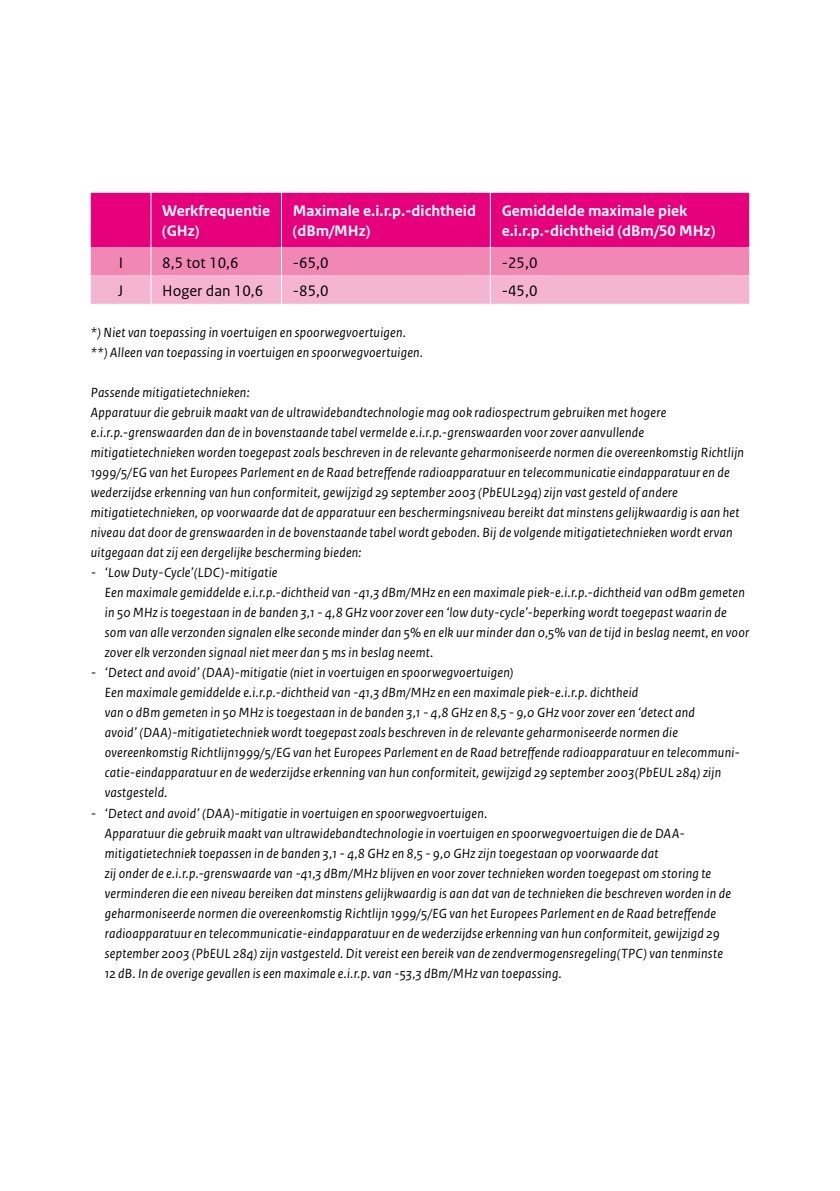
<style>
.page{position:relative;width:840px;height:1191px;background:#fff}
.page>*{position:absolute;margin:0;border:0;box-sizing:border-box;transform-origin:0 0}
.t1{font:700 16px/20px "Rijksoverheid Sans Text";color:#fff}
.t2{font:16px "Rijksoverheid Sans Text";color:#000}
.t3{font:italic 14px/20px "Rijksoverheid Sans Text";letter-spacing:.02em;color:#000}
</style>
<div class="page">
<svg style="left:91px;top:193px;width:657px;height:111px;background:#ec51a0"></svg>
<p class="t1" style="left:162px;top:201px;width:109px">Werkfrequentie (GHz)</p>
<p class="t1" style="left:293px;top:201px;width:184px">Maximale e.i.r.p.-dichtheid (dBm/MHz)</p>
<p class="t1" style="left:501px;top:201px;width:215px">Gemiddelde maximale piek e.i.r.p.-dichtheid (dBm/50 MHz)</p>
<p class="t2" style="left:119px;top:253px;width:6px">I</p>
<p class="t2" style="left:162px;top:253px;width:78px">8,5 tot 10,6</p>
<p class="t2" style="left:293px;top:253px;width:37px">-65,0</p>
<p class="t2" style="left:501px;top:253px;width:37px">-25,0</p>
<p class="t2" style="left:118px;top:282px;width:7px">J</p>
<p class="t2" style="left:162px;top:282px;width:102px">Hoger dan 10,6</p>
<p class="t2" style="left:293px;top:282px;width:37px">-85,0</p>
<p class="t2" style="left:501px;top:282px;width:37px">-45,0</p>
<p class="t3" style="left:91px;top:323px;width:333px">*) Niet van toepassing in voertuigen en spoorwegvoertuigen. **) Alleen van toepassing in voertuigen en spoorwegvoertuigen.</p>
<p class="t3" style="left:91px;top:383px;width:654px">Passende mitigatietechnieken:<br>Apparatuur die gebruik maakt van de ultrawidebandtechnologie mag ook radiospectrum gebruiken met hogere e.i.r.p.-grenswaarden dan de in bovenstaande tabel vermelde e.i.r.p.-grenswaarden voor zover aanvullende mitigatietechnieken worden toegepast zoals beschreven in de relevante geharmoniseerde normen die overeenkomstig Richtlijn 1999/5/EG van het Europees Parlement en de Raad betreffende radioapparatuur en telecommunicatie eindapparatuur en de wederzijdse erkenning van hun conformiteit, gewijzigd 29 september 2003 (PbEUL294) zijn vast gesteld of andere mitigatietechnieken, op voorwaarde dat de apparatuur een beschermingsniveau bereikt dat minstens gelijkwaardig is aan het niveau dat door de grenswaarden in de bovenstaande tabel wordt geboden. Bij de volgende mitigatietechnieken wordt ervan uitgegaan dat zij een dergelijke bescherming bieden:</p>
<p class="t3" style="left:105px;top:563px;width:645px;text-indent:-14px">- ‘Low Duty-Cycle’(LDC)-mitigatie<br>Een maximale gemiddelde e.i.r.p.-dichtheid van -41,3 dBm/MHz en een maximale piek-e.i.r.p.-dichtheid van 0dBm gemeten in 50 MHz is toegestaan in de banden 3,1 - 4,8 GHz voor zover een ‘low duty-cycle’-beperking wordt toegepast waarin de som van alle verzonden signalen elke seconde minder dan 5% en elk uur minder dan 0,5% van de tijd in beslag neemt, en voor zover elk verzonden signaal niet meer dan 5 ms in beslag neemt.</p>
<p class="t3" style="left:105px;top:663px;width:636px;text-indent:-14px">- ‘Detect and avoid’ (DAA)-mitigatie (niet in voertuigen en spoorwegvoertuigen)<br>Een maximale gemiddelde e.i.r.p.-dichtheid van -41,3 dBm/MHz en een maximale piek-e.i.r.p. dichtheid<br>van 0 dBm gemeten in 50 MHz is toegestaan in de banden 3,1 - 4,8 GHz en 8,5 - 9,0 GHz voor zover een ‘detect and<br>avoid’ (DAA)-mitigatietechniek wordt toegepast zoals beschreven in de relevante geharmoniseerde normen die overeenkomstig Richtlijn1999/5/EG van het Europees Parlement en de Raad betreffende radioapparatuur en telecommuni&shy;catie-eindapparatuur en de wederzijdse erkenning van hun conformiteit, gewijzigd 29 september 2003(PbEUL 284) zijn vastgesteld.</p>
<p class="t3" style="left:105px;top:803px;width:627px;text-indent:-14px">- ‘Detect and avoid’ (DAA)-mitigatie in voertuigen en spoorwegvoertuigen.<br>Apparatuur die gebruik maakt van ultrawidebandtechnologie in voertuigen en spoorwegvoertuigen die de DAA&shy;mitigatietechniek toepassen in de banden 3,1 - 4,8 GHz en 8,5 - 9,0 GHz zijn toegestaan op voorwaarde dat<br>zij onder de e.i.r.p.-grenswaarde van -41,3 dBm/MHz blijven en voor zover technieken worden toegepast om storing te verminderen die een niveau bereiken dat minstens gelijkwaardig is aan dat van de technieken die beschreven worden in de geharmoniseerde normen die overeenkomstig Richtlijn 1999/5/EG van het Europees Parlement en de Raad betreffende radioapparatuur en telecommunicatie-eindapparatuur en de wederzijdse erkenning van hun conformiteit, gewijzigd 29 september 2003 (PbEUL 284) zijn vastgesteld. Dit vereist een bereik van de zendvermogensregeling(TPC) van tenminste 12 dB. In de overige gevallen is een maximale e.i.r.p. van -53,3 dBm/MHz van toepassing.</p>
</div>
